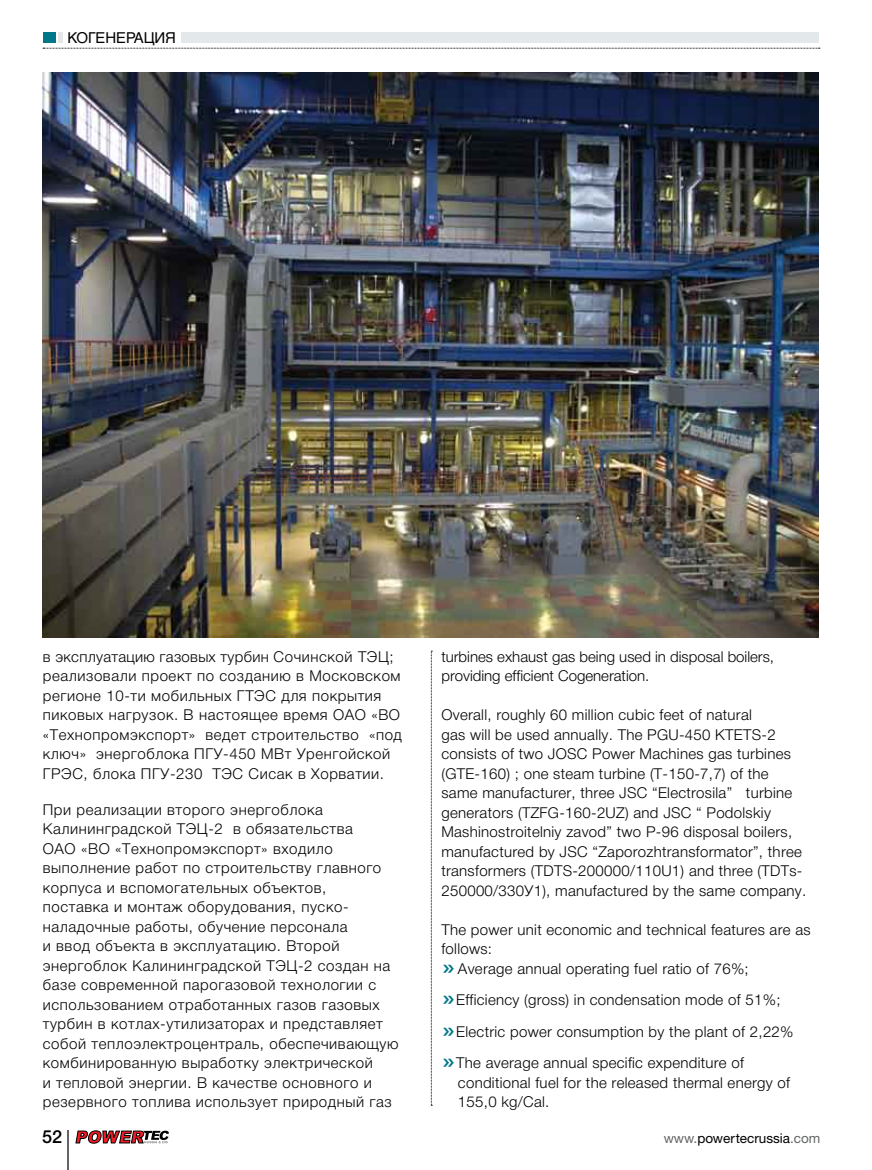
<style>
.page{position:relative;width:872px;height:1170px;background:#fff}
.page>*{position:absolute;margin:0;border:0;box-sizing:border-box;transform-origin:0 0}
.t1{font:500 18px "Helvetica Neue";color:#000}
.t2{font:300 15px/19.5px "Helvetica Neue LTCYR";letter-spacing:.04em;color:#000}
.t3{font:300 15px/19.5px "Helvetica Neue LTCYR";letter-spacing:.02em;color:#000}
.t4{font:300 15px/19.5px "Helvetica Neue LTCYR";color:#000}
.t5{font:15px "Helvetica Cyr Upright";letter-spacing:-.01em;color:#000}
.t6{font:13.5px "Helvetica Neue";color:#000}
.s1{font-family:"Copperplate";font-weight:400;font-size:28.5px;color:#007889}
.s2{color:#636466}
</style>
<div class="page">
<img style="left:43px;top:73px;width:776px;height:564px">
<hr style="left:67px;top:1130px;width:2px;height:39px;background:#636466">
<svg style="left:431px;top:651px;width:1px;height:454px"></svg>
<div style="left:181px;top:32px;width:638px;height:11px;background:#e3e8ea"></div>
<svg style="left:43px;top:48px;width:777px;height:1px"></svg>
<hr style="left:58px;top:32px;width:4px;height:11px;background:#e6e7e8">
<div style="left:43px;top:32px;width:12px;height:11px;background:#007889"></div>
<svg style="left:75px;top:1130px;width:94px;height:13px"></svg>
<p class="t5" style="left:67px;top:29px;width:110px">КОГЕНЕРАЦИЯ</p>
<p class="t2" style="left:43px;top:646px;width:361px">в эксплуатацию газовых турбин Сочинской ТЭЦ; реализовали проект по созданию в Московском регионе 10-ти мобильных ГТЭС для покрытия пиковых нагрузок. В настоящее время ОАО «ВО «Технопромэкспорт» ведет строительство «под ключ» энергоблока ПГУ-450 МВт Уренгойской ГРЭС, блока ПГУ-230 ТЭС Сисак в Хорватии.</p>
<p class="t2" style="left:43px;top:799px;width:357px">При реализации второго энергоблока Калининградской ТЭЦ-2 в обязательства<br>ОАО «ВО «Технопромэкспорт» входило выполнение работ по строительству главного корпуса и вспомогательных объектов,<br>поставка и монтаж оборудования, пуско&shy;наладочные работы, обучение персонала<br>и ввод объекта в эксплуатацию. Второй энергоблок Калининградской ТЭЦ-2 создан на базе современной парогазовой технологии с использованием отработанных газов газовых турбин в котлах-утилизаторах и представляет собой теплоэлектроцентраль, обеспечивающую комбинированную выработку электрической<br>и тепловой энергии. В качестве основного и резервного топлива использует природный газ</p>
<p class="t1" style="left:42px;top:1126px;width:22px">52</p>
<p class="t4" style="left:441px;top:646px;width:334px">turbines exhaust gas being used in disposal boilers, providing efficient Cogeneration.</p>
<p class="t3" style="left:441px;top:705px;width:366px">Overall, roughly 60 million cubic feet of natural<br>gas will be used annually. The PGU-450 KTETS-2 consists of two JOSC Power Machines gas turbines (GTE-160) ; one steam turbine (T-150-7,7) of the same manufacturer, three JSC “Electrosila” turbine generators (ТZFG-160-2UZ) and JSC “ Podolskiy Mashinostroitelniy zavod” two P-96 disposal boilers, manufactured by JSC “Zaporozhtransformator”, three transformers (TDTS-200000/110U1) and three (TDTs-250000/330У1), manufactured by the same company.</p>
<p class="t3" style="left:441px;top:919px;width:371px">The power unit economic and technical features are as follows:<br><span class="s1">»</span>Average annual operating fuel ratio of 76%;</p>
<p class="t3" style="left:441px;top:984px;width:354px;line-height:31.5px"><span class="s1">»</span>Efficiency (gross) in condensation mode of 51%; <span class="s1">»</span>Electric power consumption by the plant of 2,22% <span class="s1">»</span>The average annual specific expenditure of</p>
<p class="t3" style="left:458px;top:1072px;width:334px">conditional fuel for the released thermal energy of<br>155,0 kg/Cal.</p>
<p class="t6" style="left:663px;top:1130px;width:158px"><span class="s2">www.</span>powertecrussia<span class="s2">.com</span></p>
</div>
